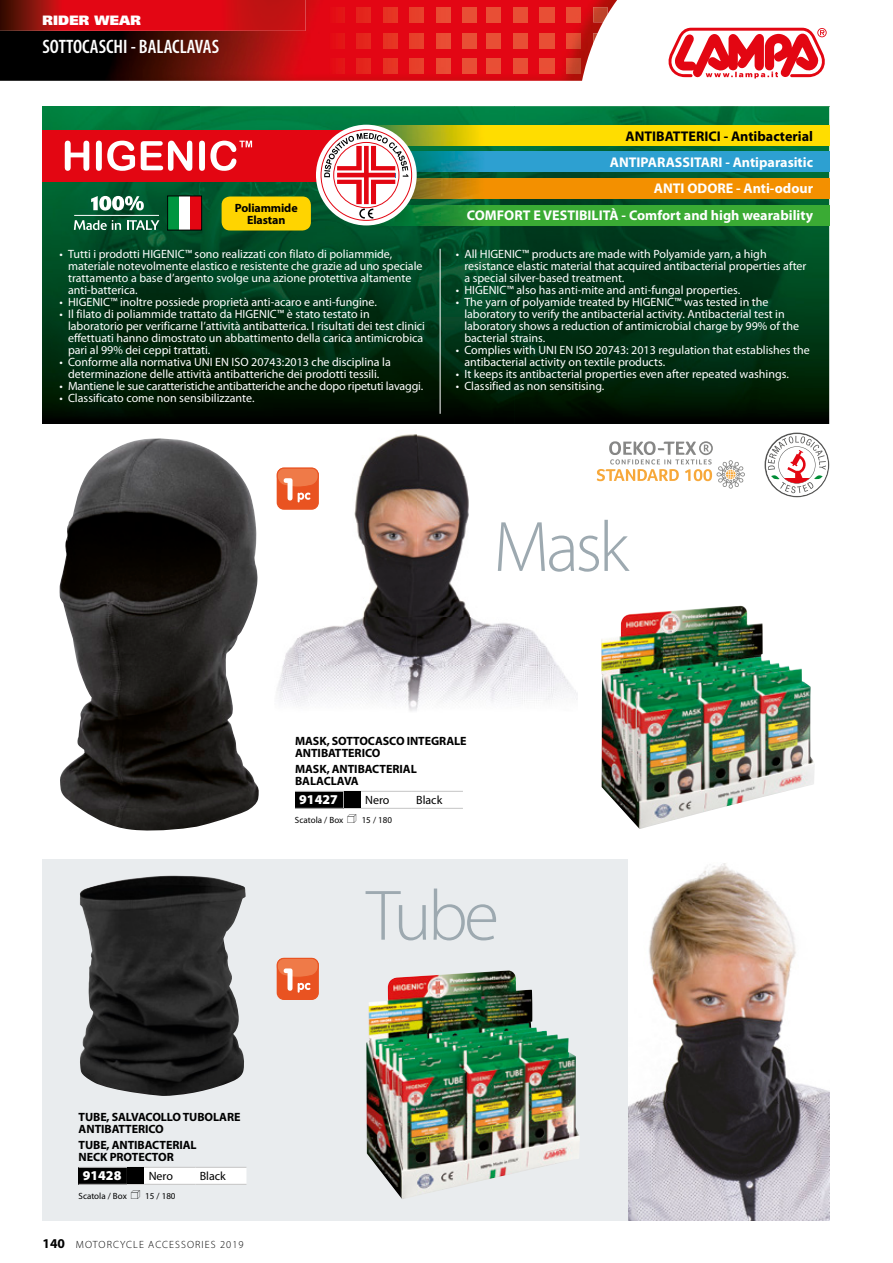
<style>
.page{position:relative;width:893px;height:1263px;background:#fff}
.page>*{position:absolute;margin:0;border:0;box-sizing:border-box;transform-origin:0 0}
.t1{font:300 72px "Myriad Pro";letter-spacing:-.05em;color:#9da9b0}
.t2{font:600 condensed 19.5px "Myriad Pro";color:#fff}
.t3{font:700 14.1px/26.4px "Myriad Pro";color:#fff;text-align:right}
.t4{font:700 14.1px "Myriad Pro";color:#000}
.t5{font:900 13.5px "Myriad Pro";color:#fff}
.t6{font:900 13.5px "Frutiger";letter-spacing:.01em;color:#fff}
.t7{font:12px/12px "Myriad Pro";color:#fff}
.t8{font:700 12px/12px "Myriad Pro";letter-spacing:-.005em;color:#000}
.t9{font:12px "Myriad Pro";color:#000}
.t10{font:300 10.5px "Myriad Pro";letter-spacing:.1em;color:#000}
.t11{font:9px "Myriad Pro";color:#000}
.s1{font-family:"Vari Shapes"}
.s2{font-weight:700;font-size:13.5px}
</style>
<div class="page">
<img style="left:0;top:0;width:617px;height:81px">
<img style="left:0;top:0;width:306px;height:31px">
<img style="left:436px;top:7px;width:14px;height:15px">
<img style="left:410px;top:7px;width:14px;height:15px">
<img style="left:383px;top:7px;width:14px;height:15px">
<img style="left:356px;top:7px;width:15px;height:15px">
<img style="left:330px;top:7px;width:14px;height:15px">
<img style="left:436px;top:33px;width:14px;height:15px">
<img style="left:410px;top:33px;width:14px;height:15px">
<img style="left:383px;top:33px;width:14px;height:15px">
<img style="left:356px;top:33px;width:15px;height:15px">
<img style="left:330px;top:33px;width:14px;height:15px">
<img style="left:436px;top:59px;width:14px;height:15px">
<img style="left:462px;top:7px;width:15px;height:15px">
<img style="left:462px;top:33px;width:15px;height:15px">
<img style="left:462px;top:59px;width:15px;height:15px">
<img style="left:410px;top:59px;width:14px;height:15px">
<img style="left:383px;top:59px;width:14px;height:15px">
<img style="left:356px;top:59px;width:15px;height:15px">
<img style="left:330px;top:59px;width:14px;height:15px">
<img style="left:593px;top:7px;width:14px;height:15px">
<img style="left:567px;top:7px;width:14px;height:15px">
<img style="left:540px;top:7px;width:14px;height:15px">
<img style="left:513px;top:7px;width:15px;height:15px">
<img style="left:487px;top:7px;width:14px;height:15px">
<svg style="left:593px;top:33px;width:14px;height:15px"></svg>
<img style="left:567px;top:33px;width:14px;height:15px">
<img style="left:540px;top:33px;width:14px;height:15px">
<img style="left:513px;top:33px;width:15px;height:15px">
<img style="left:487px;top:33px;width:14px;height:15px">
<div style="left:593px;top:59px;width:14px;height:15px;background:#fff"></div>
<img style="left:567px;top:59px;width:14px;height:15px">
<img style="left:540px;top:59px;width:14px;height:15px">
<img style="left:513px;top:59px;width:15px;height:15px">
<img style="left:487px;top:59px;width:14px;height:15px">
<svg style="left:668px;top:28px;width:159px;height:51px"></svg>
<div style="left:43px;top:859px;width:786px;height:361px;background:#e9ecee"></div>
<img style="left:628px;top:862px;width:201px;height:358px">
<img style="left:43px;top:106px;width:786px;height:318px">
<div style="left:79px;top:1167px;width:48px;height:17px;background:#000"></div>
<hr style="left:79px;top:1167px;width:48px;height:1px;background:#c5c5c5">
<hr style="left:79px;top:1184px;width:48px;height:1px;background:#c5c5c5">
<svg style="left:127px;top:1167px;width:119px;height:18px;background:#f8f8f8"></svg>
<hr style="left:144px;top:1167px;width:51px;height:1px;background:#c5c5c5">
<hr style="left:195px;top:1167px;width:51px;height:1px;background:#c5c5c5">
<hr style="left:144px;top:1184px;width:51px;height:1px;background:#c5c5c5">
<hr style="left:195px;top:1184px;width:51px;height:1px;background:#c5c5c5">
<img style="left:128px;top:1168px;width:16px;height:16px">
<hr style="left:440px;top:249px;width:1px;height:165px;background:#fff">
<img style="left:255px;top:125px;width:574px;height:20px">
<img style="left:412px;top:152px;width:417px;height:20px">
<img style="left:255px;top:178px;width:574px;height:20px">
<img style="left:310px;top:205px;width:519px;height:20px">
<div style="left:43px;top:130px;width:316px;height:52px;background:#e30612"></div>
<svg style="left:65px;top:141px;width:24px;height:30px"></svg>
<svg style="left:96px;top:141px;width:39px;height:30px"></svg>
<svg style="left:141px;top:141px;width:51px;height:30px"></svg>
<svg style="left:199px;top:141px;width:53px;height:30px"></svg>
<div style="left:316px;top:125px;width:101px;height:100px;background:#fff;border-radius:50%"></div>
<svg style="left:321px;top:129px;width:91px;height:92px"></svg>
<div style="left:168px;top:196px;width:11px;height:34px;background:#009540"></div>
<div style="left:179px;top:196px;width:11px;height:34px;background:#fff"></div>
<div style="left:190px;top:196px;width:12px;height:34px;background:#e30612"></div>
<svg style="left:91px;top:196px;width:53px;height:15px"></svg>
<svg style="left:74px;top:220px;width:47px;height:10px"></svg>
<svg style="left:127px;top:220px;width:32px;height:10px"></svg>
<hr style="left:74px;top:215px;width:85px;height:1px;background:#fff">
<div style="left:167px;top:196px;width:35px;height:34px;border:1px solid #000"></div>
<div style="left:222px;top:196px;width:89px;height:34px;background:#ffd400;border-radius:9px"></div>
<img style="left:276px;top:434px;width:301px;height:277px">
<img style="left:366px;top:970px;width:214px;height:229px">
<div style="left:295px;top:791px;width:49px;height:17px;background:#000"></div>
<hr style="left:295px;top:791px;width:49px;height:1px;background:#c5c5c5">
<hr style="left:295px;top:808px;width:49px;height:1px;background:#c5c5c5">
<svg style="left:343px;top:791px;width:119px;height:18px"></svg>
<hr style="left:361px;top:791px;width:51px;height:1px;background:#c5c5c5">
<hr style="left:412px;top:791px;width:51px;height:1px;background:#c5c5c5">
<hr style="left:361px;top:808px;width:51px;height:1px;background:#c5c5c5">
<hr style="left:412px;top:808px;width:51px;height:1px;background:#c5c5c5">
<img style="left:344px;top:792px;width:16px;height:16px">
<div style="left:277px;top:468px;width:41px;height:41px;background:#e95321;border-radius:7px"></div>
<div style="left:277px;top:468px;width:42px;height:42px;border:1px solid #e95321;border-radius:7px"></div>
<svg style="left:277px;top:468px;width:42px;height:34px"></svg>
<img style="left:601px;top:606px;width:214px;height:223px">
<img style="left:59px;top:438px;width:200px;height:393px">
<div style="left:277px;top:958px;width:41px;height:41px;background:#e95321;border-radius:7px"></div>
<div style="left:277px;top:958px;width:42px;height:42px;border:1px solid #e95321;border-radius:7px"></div>
<svg style="left:277px;top:958px;width:42px;height:35px"></svg>
<svg style="left:597px;top:441px;width:148px;height:48px"></svg>
<img style="left:80px;top:875px;width:166px;height:221px">
<svg style="left:765px;top:433px;width:64px;height:64px"></svg>
<p class="t6" style="left:43px;top:12px;width:100px">RIDER WEAR</p>
<h2 class="t2" style="left:43px;top:35px;width:178px">SOTTOCASCHI - BALACLAVAS</h2>
<p class="t8" style="left:235px;top:202px;width:64px;text-align:center">Poliammide<br>Elastan</p>
<p class="t7" style="left:68px;top:248px;width:356px;text-indent:-9px">• Tutti i prodotti HIGENIC™ sono realizzati con filato di poliammide, materiale notevolmente elastico e resistente che grazie ad uno speciale trattamento a base d’argento svolge una azione protettiva altamente anti-batterica.</p>
<p class="t7" style="left:60px;top:296px;width:319px">• HIGENIC™ inoltre possiede proprietà anti-acaro e anti-fungine.</p>
<p class="t7" style="left:68px;top:308px;width:358px;text-indent:-9px">• Il filato di poliammide trattato da HIGENIC™ è stato testato in laboratorio per verificarne l’attività antibatterica. I risultati dei test clinici effettuati hanno dimostrato un abbattimento della carica antimicrobica pari al 99% dei ceppi trattati.</p>
<p class="t7" style="left:60px;top:356px;width:333px;text-align:center">• Conforme alla normativa UNI EN ISO 20743:2013 che disciplina la determinazione delle attività antibatteriche dei prodotti tessili.</p>
<p class="t7" style="left:60px;top:380px;width:365px">• Mantiene le sue caratteristiche antibatteriche anche dopo ripetuti lavaggi.</p>
<p class="t7" style="left:60px;top:392px;width:196px">• Classificato come non sensibilizzante.</p>
<p class="t4" style="left:625px;top:127px;width:189px">ANTIBATTERICI - Antibacterial</p>
<p class="t3" style="left:467px;top:149px;width:348px">ANTIPARASSITARI - Antiparasitic<br>ANTI ODORE - Anti-odour<br>COMFORT E VESTIBILITÀ - Comfort and high wearability</p>
<p class="t7" style="left:464px;top:248px;width:344px;text-indent:-9px">• All HIGENIC™ products are made with Polyamide yarn, a high resistance elastic material that acquired antibacterial properties after a special silver-based treatment.</p>
<p class="t7" style="left:456px;top:284px;width:286px">• HIGENIC™ also has anti-mite and anti-fungal properties.</p>
<p class="t7" style="left:464px;top:296px;width:336px;text-indent:-9px">• The yarn of polyamide treated by HIGENIC™ was tested in the laboratory to verify the antibacterial activity. Antibacterial test in laboratory shows a reduction of antimicrobial charge by 99% of the bacterial strains.</p>
<p class="t7" style="left:464px;top:344px;width:347px;text-indent:-9px">• Complies with UNI EN ISO 20743: 2013 regulation that establishes the antibacterial activity on textile products.</p>
<p class="t7" style="left:456px;top:368px;width:335px">• It keeps its antibacterial properties even after repeated washings.</p>
<p class="t7" style="left:456px;top:380px;width:150px">• Classified as non sensitising.</p>
<h1 class="t1" style="left:493px;top:504px;width:137px">Mask</h1>
<p class="t8" style="left:295px;top:734px;width:173px">MASK, SOTTOCASCO INTEGRALE<br>ANTIBATTERICO</p>
<p class="t8" style="left:295px;top:762px;width:123px">MASK, ANTIBACTERIAL<br>BALACLAVA</p>
<p class="t5" style="left:299px;top:790px;width:40px">91427</p>
<p class="t9" style="left:365px;top:793px;width:26px">Nero</p>
<p class="t9" style="left:416px;top:793px;width:28px">Black</p>
<p class="t11" style="left:295px;top:815px;width:99px">Scatola / Box <span class="s1">n</span> 15 / 180</p>
<p class="t8" style="left:79px;top:1110px;width:163px">TUBE, SALVACOLLO TUBOLARE<br>ANTIBATTERICO</p>
<p class="t8" style="left:79px;top:1138px;width:120px">TUBE, ANTIBACTERIAL<br>NECK PROTECTOR</p>
<p class="t5" style="left:83px;top:1166px;width:40px">91428</p>
<p class="t9" style="left:149px;top:1168px;width:26px">Nero</p>
<p class="t9" style="left:200px;top:1168px;width:28px">Black</p>
<p class="t11" style="left:79px;top:1190px;width:99px">Scatola / Box <span class="s1">n</span> 15 / 180</p>
<p class="t10" style="left:43px;top:1238px;width:203px"><span class="s2">140</span> MOTORCYCLE ACCESSORIES 2019</p>
<h1 class="t1" style="left:366px;top:872px;width:134px">Tube</h1>
</div>
